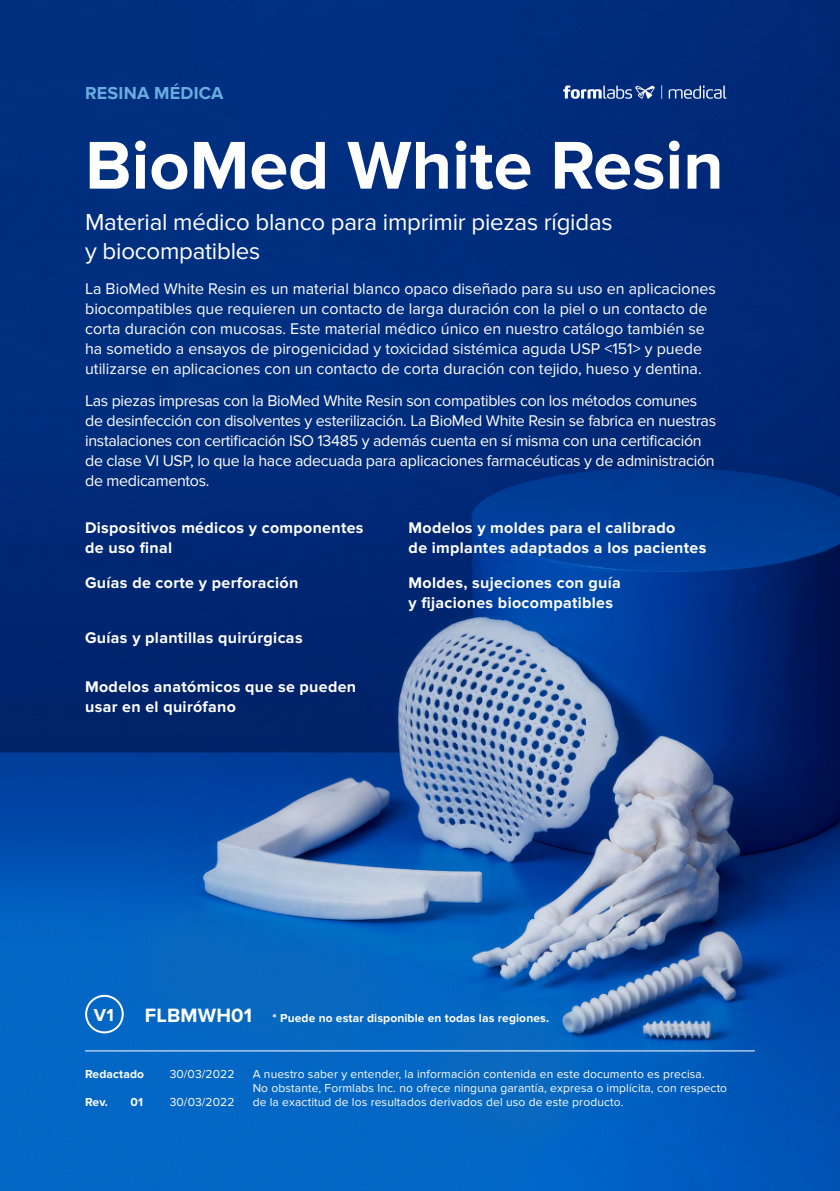
<style>
.page{position:relative;width:840px;height:1191px;background:#fff}
.page>*{position:absolute;margin:0;border:0;box-sizing:border-box;transform-origin:0 0}
.t1{font:700 70px "Proxima Nova";color:#fff}
.t2{font:24px/28.8px "Proxima Nova";letter-spacing:-.01em;color:#fff}
.t3{font:700 18px "Proxima Nova";letter-spacing:.01em;color:#69acdf}
.t4{font:700 18px "Proxima Nova";color:#fff}
.t5{font:16px/20px "Proxima Nova";color:#fff}
.t6{font:16px/20px "Proxima Nova";letter-spacing:-.02em;color:#fff}
.t7{font:700 16px/20px "Proxima Nova";letter-spacing:.02em;color:#fff}
.t8{font:12px/14px "Proxima Nova";letter-spacing:.01em;color:#fff}
.t9{font:700 12px "Proxima Nova";letter-spacing:.01em;color:#fff}
.s1{font-size:20px}
</style>
<div class="page">
<img style="left:0;top:0;width:839px;height:1191px">
<hr style="left:85px;top:1050px;width:669px;height:1px;background:#fff">
<div style="left:85px;top:994px;width:39px;height:39px;border:2px solid #fff;border-radius:50%"></div>
<svg style="left:563px;top:85px;width:91px;height:14px"></svg>
<svg style="left:661px;top:85px;width:1px;height:14px"></svg>
<svg style="left:668px;top:85px;width:58px;height:14px"></svg>
<p class="t3" style="left:85px;top:83px;width:140px">RESINA MÉDICA</p>
<h1 class="t1" style="left:85px;top:125px;width:639px">BioMed White Resin</h1>
<h2 class="t2" style="left:85px;top:208px;width:528px">Material médico blanco para imprimir piezas rígidas y biocompatibles</h2>
<p class="t5" style="left:85px;top:279px;width:632px">La BioMed White Resin es un material blanco opaco diseñado para su uso en aplicaciones biocompatibles que requieren un contacto de larga duración con la piel o un contacto de corta duración con mucosas. Este material médico único en nuestro catálogo también se ha sometido a ensayos de pirogenicidad y toxicidad sistémica aguda USP &lt;151&gt; y puede utilizarse en aplicaciones con un contacto de corta duración con tejido, hueso y dentina.</p>
<p class="t6" style="left:85px;top:391px;width:632px">Las piezas impresas con la BioMed White Resin son compatibles con los métodos comunes de desinfección con disolventes y esterilización. La BioMed White Resin se fabrica en nuestras instalaciones con certificación ISO 13485 y además cuenta en sí misma con una certificación de clase VI USP, lo que la hace adecuada para aplicaciones farmacéuticas y de administración de medicamentos.</p>
<p class="t7" style="left:85px;top:517px;width:280px">Dispositivos médicos y componentes de uso final</p>
<p class="t7" style="left:408px;top:517px;width:299px">Modelos y moldes para el calibrado<br>de implantes adaptados a los pacientes</p>
<p class="t7" style="left:85px;top:573px;width:215px">Guías de corte y perforación</p>
<p class="t7" style="left:408px;top:573px;width:214px">Moldes, sujeciones con guía y fijaciones biocompatibles</p>
<p class="t7" style="left:85px;top:628px;width:219px">Guías y plantillas quirúrgicas</p>
<p class="t7" style="left:85px;top:677px;width:272px">Modelos anatómicos que se pueden usar en el quirófano</p>
<p class="t4" style="left:94px;top:1004px;width:21px">V1</p>
<p class="t9" style="left:145px;top:1011px;width:405px"><span class="s1">FLBMWH01</span> * Puede no estar disponible en todas las regiones.</p>
<p class="t9" style="left:85px;top:1067px;width:60px">Redactado</p>
<p class="t8" style="left:170px;top:1067px;width:66px">30/03/2022</p>
<p class="t8" style="left:252px;top:1067px;width:475px">A nuestro saber y entender, la información contenida en este documento es precisa.<br>No obstante, Formlabs Inc. no ofrece ninguna garantía, expresa o implícita, con respecto</p>
<p class="t9" style="left:85px;top:1095px;width:24px">Rev.</p>
<p class="t9" style="left:130px;top:1095px;width:14px">01</p>
<p class="t8" style="left:170px;top:1095px;width:66px">30/03/2022</p>
<p class="t8" style="left:252px;top:1095px;width:372px">de la exactitud de los resultados derivados del uso de este producto.</p>
</div>
